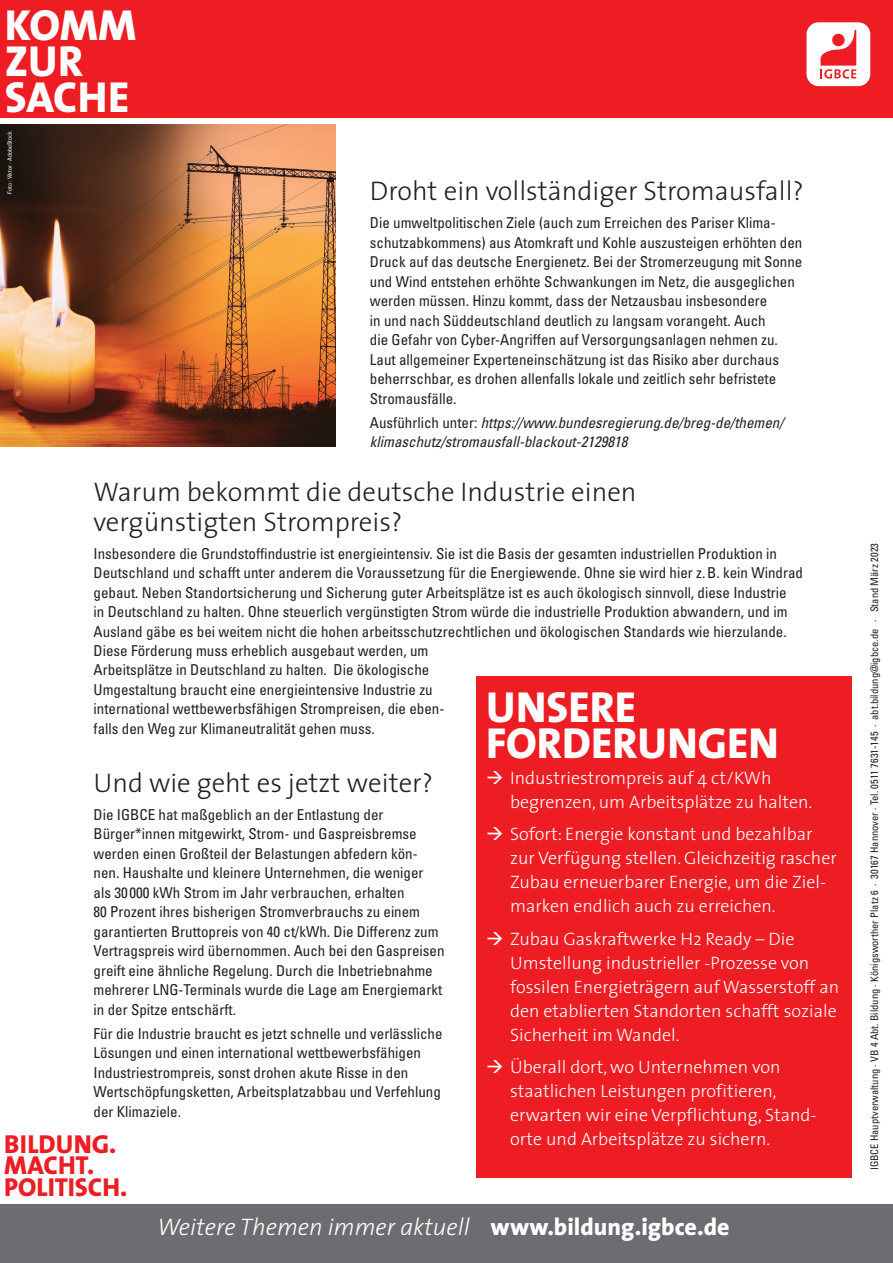
<style>
.page{position:relative;width:893px;height:1263px;background:#fff}
.page>*{position:absolute;margin:0;border:0;box-sizing:border-box;transform-origin:0 0}
.t1{font:800 43.65px/36.3px "The Sans";color:#fff}
.t2{font:300 27px/30px "The Sans";color:#231f20}
.t3{font:800 26.1px/21.9px "The Sans";color:#ee1d23}
.t4{font:italic 300 24px "The Sans";color:#fff}
.t5{font:300 18px/24px "The Sans";color:#fff}
.t6{font:condensed 15px/19.5px "Univers";color:#231f20}
.t7{font:italic condensed 15px/19.5px "Univers";color:#231f20}
.t8{font:condensed 10.5px "Univers";color:#231f20}
.t9{font:condensed 6px "Univers";color:#fff}
.s1{font-style:normal}
.s2{font-weight:800;font-style:normal}
</style>
<div class="page">
<div style="left:476px;top:676px;width:376px;height:502px;background:#ee1d23"></div>
<div style="left:0;top:0;width:893px;height:117px;background:#ee1d23"></div>
<div style="left:0;top:1204px;width:893px;height:59px;background:#6c6d70"></div>
<div style="left:806px;top:22px;width:64px;height:64px;background:#fff;border-radius:12px"></div>
<svg style="left:820px;top:30px;width:36px;height:49px"></svg>
<img style="left:0;top:124px;width:336px;height:322px">
<h1 class="t1" style="left:5px;top:6px;width:133px">KOMM<br>ZUR<br>SACHE</h1>
<p class="t9" style="left:6px;top:194px;width:64px;rotate:-90deg">Foto : Viktor - AdobeStock</p>
<h2 class="t2" style="left:370px;top:175px;width:435px">Droht ein vollständiger Stromausfall?</h2>
<p class="t6" style="left:370px;top:213px;width:434px">Die umweltpolitischen Ziele (auch zum Erreichen des Pariser Klima&shy;schutzabkommens) aus Atomkraft und Kohle auszusteigen erhöhten den Druck auf das deutsche Energienetz. Bei der Stromerzeugung mit Sonne und Wind entstehen erhöhte Schwankungen im Netz, die ausgeglichen werden müssen. Hinzu kommt, dass der Netzausbau insbesondere<br>in und nach Süddeutschland deutlich zu langsam vorangeht. Auch<br>die Gefahr von Cyber-Angriffen auf Versorgungsanlagen nehmen zu.<br>Laut allgemeiner Experteneinschätzung ist das Risiko aber durchaus beherrschbar, es drohen allenfalls lokale und zeitlich sehr befristete Stromausfälle.</p>
<p class="t7" style="left:370px;top:412px;width:415px"><span class="s1">Ausführlich unter:</span> https://www.bundesregierung.de/breg-de/themen/ klimaschutz/stromausfall-blackout-2129818</p>
<h2 class="t2" style="left:94px;top:476px;width:544px">Warum bekommt die deutsche Industrie einen vergünstigten Strompreis?</h2>
<p class="t6" style="left:94px;top:543px;width:711px">Insbesondere die Grundstoffindustrie ist energieintensiv. Sie ist die Basis der gesamten industriellen Produktion in Deutschland und schafft unter anderem die Voraussetzung für die Energiewende. Ohne sie wird hier z.B. kein Windrad gebaut. Neben Standortsicherung und Sicherung guter Arbeitsplätze ist es auch ökologisch sinnvoll, diese Industrie<br>in Deutschland zu halten. Ohne steuerlich vergünstigten Strom würde die industrielle Produktion abwandern, und im Ausland gäbe es bei weitem nicht die hohen arbeitsschutzrechtlichen und ökologischen Standards wie hierzulande.<br>Diese Förderung muss erheblich ausgebaut werden, um<br>Arbeitsplätze in Deutschland zu halten. Die ökologische<br>Umgestaltung braucht eine energieintensive Industrie zu<br>international wettbewerbsfähigen Strompreisen, die eben-<br>falls den Weg zur Klimaneutralität gehen muss.</p>
<h2 class="t2" style="left:94px;top:767px;width:341px">Und wie geht es jetzt weiter?</h2>
<p class="t6" style="left:94px;top:804px;width:353px">Die IGBCE hat maßgeblich an der Entlastung der Bürger*innen mitgewirkt, Strom- und Gaspreisbremse werden einen Großteil der Belastungen abfedern kön&shy;nen. Haushalte und kleinere Unternehmen, die weniger als 30 000 kWh Strom im Jahr verbrauchen, erhalten<br>80 Prozent ihres bisherigen Stromverbrauchs zu einem garantierten Bruttopreis von 40 ct/kWh. Die Differenz zum Vertragspreis wird übernommen. Auch bei den Gaspreisen greift eine ähnliche Regelung. Durch die Inbetriebnahme mehrerer LNG-Terminals wurde die Lage am Energiemarkt in der Spitze entschärft.</p>
<p class="t6" style="left:94px;top:1023px;width:351px">Für die Industrie braucht es jetzt schnelle und verlässliche Lösungen und einen international wettbewerbsfähigen Industriestrompreis, sonst drohen akute Risse in den Wertschöpfungsketten, Arbeitsplatzabbau und Verfehlung der Klimaziele.</p>
<h1 class="t1" style="left:486px;top:688px;width:294px">UNSERE<br>FORDERUNGEN</h1>
<p class="t5" style="left:510px;top:765px;width:304px;text-indent:-24px">→ Industriestrompreis auf 4 ct/KWh begrenzen, um Arbeitsplätze zu halten.</p>
<p class="t5" style="left:510px;top:821px;width:328px;text-indent:-24px">→ Sofort: Energie konstant und bezahlbar zur Verfügung stellen. Gleichzeitig rascher Zubau erneuerbarer Energie, um die Ziel&shy;marken endlich auch zu erreichen.</p>
<p class="t5" style="left:510px;top:926px;width:330px;text-indent:-24px">→ Zubau Gaskraftwerke H2 Ready – Die Umstellung industrieller -Prozesse von fossilen Energieträgern auf Wasserstoff an den etablierten Standorten schafft soziale Sicherheit im Wandel.</p>
<p class="t5" style="left:510px;top:1054px;width:306px;text-indent:-24px">→ Überall dort, wo Unternehmen von staatlichen Leistungen profitieren, erwarten wir eine Verpflichtung, Stand&shy;orte und Arbeitsplätze zu sichern.</p>
<h3 class="t3" style="left:4px;top:1132px;width:125px">BILDUNG.<br>MACHT.<br>POLITISCH.</h3>
<h3 class="t4" style="left:157px;top:1207px;width:574px">Weitere Themen immer aktuell <span class="s2">www.bildung.igbce.de</span></h3>
<p class="t8" style="left:868px;top:1170px;width:629px;rotate:-90deg">IGBCE Hauptverwaltung · VB 4 Abt. Bildung · Königsworther Platz 6 · 30167 Hannover · Tel. 0511 7631-145 · abt.bildung@igbce.de · Stand März 2023</p>
</div>
